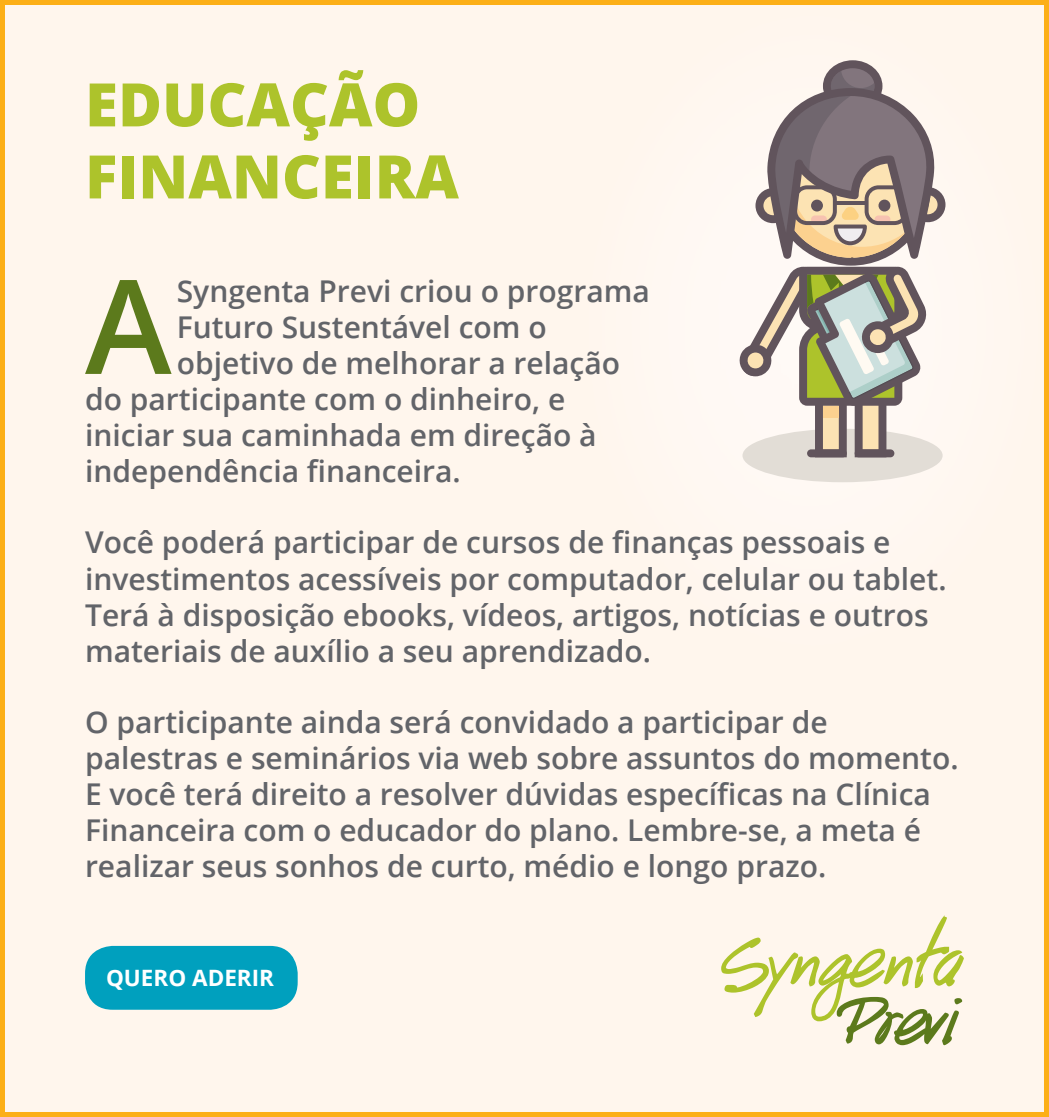
<style>
.page{position:relative;width:1049px;height:1117px;background:#fff}
.page>*{position:absolute;margin:0;border:0;box-sizing:border-box;transform-origin:0 0}
.t1{font:600 130.75px "Open Sans";color:#5c7a1c}
.t2{font:800 60px/72px "Open Sans";color:#adc32b}
.t3{font:600 30px/36px "Open Sans";color:#626469}
.t4{font:700 22.5px "Open Sans";color:#fff}
</style>
<div class="page">
<div style="left:0;top:0;width:1049px;height:1116px;background:#fff6ed"></div>
<div style="left:578px;top:0;width:471px;height:662px;background:#fffaf6;border-radius:50%"></div>
<div style="left:85px;top:945px;width:213px;height:64px;background:#00a0be;border-radius:27px"></div>
<svg style="left:721px;top:915px;width:243px;height:129px"></svg>
<div style="left:742px;top:428px;width:200px;height:54px;background:#e2ddd6;border-radius:50%"></div>
<svg style="left:739px;top:60px;width:206px;height:397px"></svg>
<div style="left:0;top:0;width:1049px;height:1116px;border:5px solid #fcaf17"></div>
<h2 class="t2" style="left:85px;top:65px;width:375px">EDUCAÇÃO<br>FINANCEIRA</h2>
<h1 class="t1" style="left:85px;top:236px;width:88px">A</h1>
<p class="t3" style="left:177px;top:272px;width:475px">Syngenta Previ criou o programa</p>
<p class="t3" style="left:177px;top:308px;width:371px">Futuro Sustentável com o</p>
<p class="t3" style="left:177px;top:344px;width:445px">objetivo de melhorar a relação</p>
<p class="t3" style="left:85px;top:380px;width:482px">do participante com o dinheiro, e</p>
<p class="t3" style="left:85px;top:416px;width:513px">iniciar sua caminhada em direção à</p>
<p class="t3" style="left:85px;top:452px;width:377px">independência financeira.</p>
<p class="t3" style="left:85px;top:524px;width:863px">Você poderá participar de cursos de finanças pessoais e investimentos acessíveis por computador, celular ou tablet.<br>Terá à disposição ebooks, vídeos, artigos, notícias e outros materiais de auxílio a seu aprendizado.</p>
<p class="t3" style="left:85px;top:703px;width:875px">O participante ainda será convidado a participar de palestras e seminários via web sobre assuntos do momento.<br>E você terá direito a resolver dúvidas específicas na Clínica Financeira com o educador do plano. Lembre-se, a meta é realizar seus sonhos de curto, médio e longo prazo.</p>
<p class="t4" style="left:106px;top:962px;width:170px">QUERO ADERIR</p>
</div>
